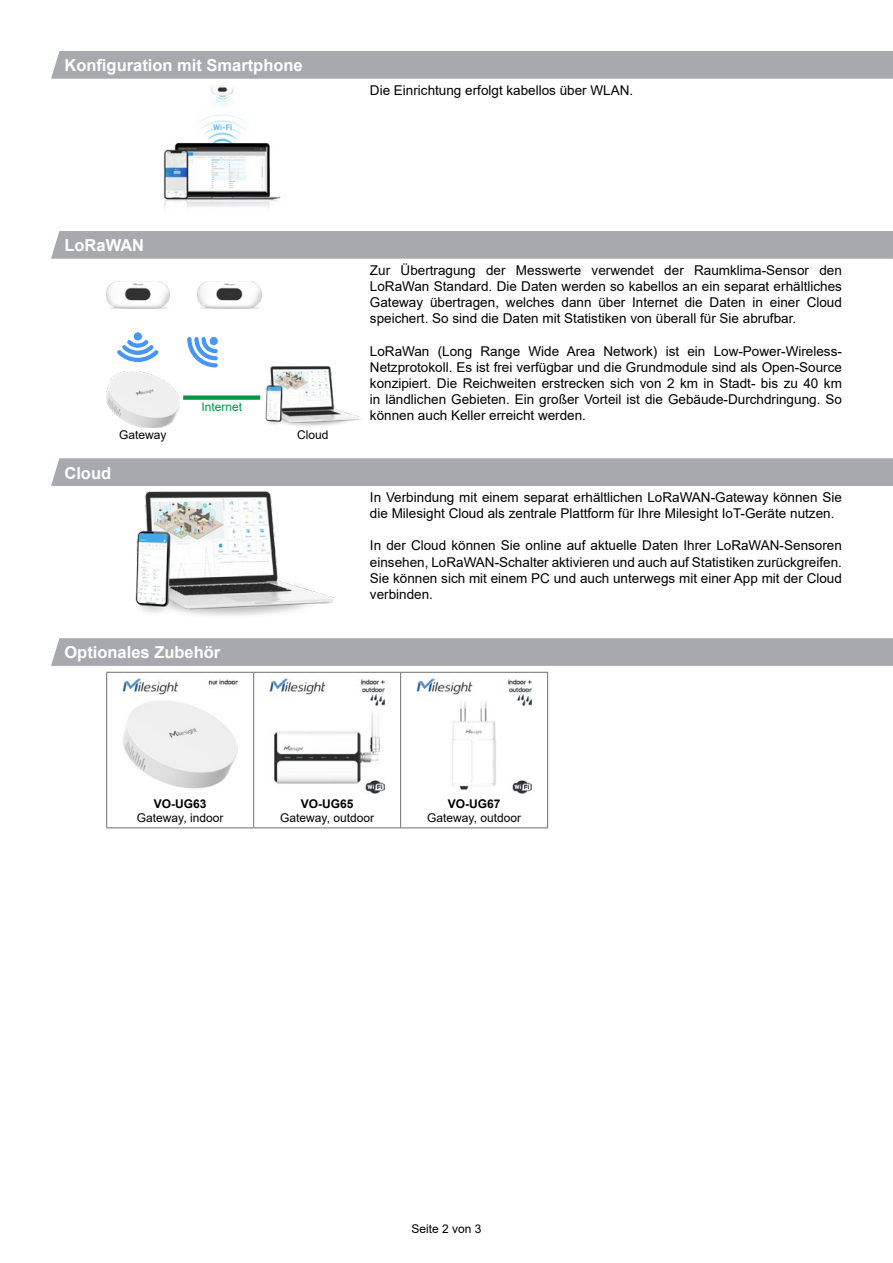
<style>
.page{position:relative;width:893px;height:1263px;background:#fff}
.page>*{position:absolute;margin:0;border:0;box-sizing:border-box;transform-origin:0 0}
.t1{font:700 16.5px "Arial";color:#fff}
.t2{font:13.5px/16.2px "Arial";color:#000;text-align:justify}
.t3{font:12px "Arial";color:#000}
.t4{font:700 12px "Arial";color:#000}
.t5{font:12px "Arial";color:#009641}
</style>
<div class="page">
<div style="left:51px;top:51px;width:842px;height:28px;background:#a8a9af"></div>
<img style="left:163px;top:85px;width:118px;height:122px">
<div style="left:51px;top:231px;width:842px;height:28px;background:#a8a9af"></div>
<img style="left:106px;top:282px;width:64px;height:26px">
<img style="left:198px;top:282px;width:63px;height:26px">
<img style="left:106px;top:372px;width:73px;height:56px">
<img style="left:265px;top:367px;width:96px;height:59px">
<div style="left:183px;top:395px;width:77px;height:5px;background:#009641"></div>
<svg style="left:117px;top:332px;width:42px;height:30px"></svg>
<svg style="left:187px;top:337px;width:31px;height:31px"></svg>
<div style="left:51px;top:458px;width:842px;height:28px;background:#a8a9af"></div>
<img style="left:135px;top:492px;width:199px;height:124px">
<div style="left:51px;top:638px;width:842px;height:28px;background:#a8a9af"></div>
<hr style="left:106px;top:672px;width:148px;height:1px;background:#6e6e6e">
<hr style="left:106px;top:673px;width:1px;height:154px;background:#6e6e6e">
<hr style="left:254px;top:672px;width:147px;height:1px;background:#6e6e6e">
<hr style="left:253px;top:673px;width:1px;height:154px;background:#6e6e6e">
<hr style="left:401px;top:672px;width:147px;height:1px;background:#6e6e6e">
<hr style="left:400px;top:673px;width:1px;height:154px;background:#6e6e6e">
<hr style="left:547px;top:673px;width:1px;height:154px;background:#6e6e6e">
<hr style="left:106px;top:827px;width:148px;height:1px;background:#6e6e6e">
<hr style="left:254px;top:827px;width:147px;height:1px;background:#6e6e6e">
<hr style="left:401px;top:827px;width:147px;height:1px;background:#6e6e6e">
<img style="left:123px;top:678px;width:115px;height:111px">
<img style="left:270px;top:678px;width:115px;height:115px">
<img style="left:417px;top:678px;width:114px;height:115px">
<p class="t1" style="left:64px;top:54px;width:240px">Konfiguration mit Smartphone</p>
<p class="t2" style="left:370px;top:82px;width:265px">Die Einrichtung erfolgt kabellos über WLAN.</p>
<p class="t1" style="left:64px;top:234px;width:81px">LoRaWAN</p>
<p class="t3" style="left:119px;top:427px;width:49px">Gateway</p>
<p class="t1" style="left:64px;top:461px;width:48px">Cloud</p>
<p class="t5" style="left:201px;top:399px;width:42px">Internet</p>
<p class="t1" style="left:64px;top:641px;width:157px">Optionales Zubehör</p>
<p class="t3" style="left:297px;top:427px;width:33px">Cloud</p>
<p class="t2" style="left:370px;top:262px;width:473px">Zur Übertragung der Messwerte verwendet der Raumklima-Sensor den LoRaWan Standard. Die Daten werden so kabellos an ein separat erhältliches Gateway übertragen, welches dann über Internet die Daten in einer Cloud speichert. So sind die Daten mit Statistiken von überall für Sie abrufbar.</p>
<p class="t2" style="left:370px;top:343px;width:473px">LoRaWan (Long Range Wide Area Network) ist ein Low-Power-Wireless-Netzprotokoll. Es ist frei verfügbar und die Grundmodule sind als Open-Source konzipiert. Die Reichweiten erstrecken sich von 2 km in Stadt- bis zu 40 km in ländlichen Gebieten. Ein großer Vorteil ist die Gebäude-Durchdringung. So können auch Keller erreicht werden.</p>
<p class="t2" style="left:370px;top:489px;width:473px">In Verbindung mit einem separat erhältlichen LoRaWAN-Gateway können Sie die Milesight Cloud als zentrale Plattform für Ihre Milesight IoT-Geräte nutzen.</p>
<p class="t2" style="left:370px;top:537px;width:473px">In der Cloud können Sie online auf aktuelle Daten Ihrer LoRaWAN-Sensoren einsehen, LoRaWAN-Schalter aktivieren und auch auf Statistiken zurückgreifen.<br>Sie können sich mit einem PC und auch unterwegs mit einer App mit der Cloud verbinden.</p>
<p class="t4" style="left:154px;top:795px;width:54px">VO-UG63</p>
<p class="t3" style="left:137px;top:809px;width:88px">Gateway, indoor</p>
<p class="t4" style="left:301px;top:795px;width:54px">VO-UG65</p>
<p class="t3" style="left:280px;top:809px;width:95px">Gateway, outdoor</p>
<p class="t4" style="left:448px;top:795px;width:54px">VO-UG67</p>
<p class="t3" style="left:427px;top:809px;width:95px">Gateway, outdoor</p>
<p class="t3" style="left:411px;top:1220px;width:72px">Seite 2 von 3</p>
</div>
